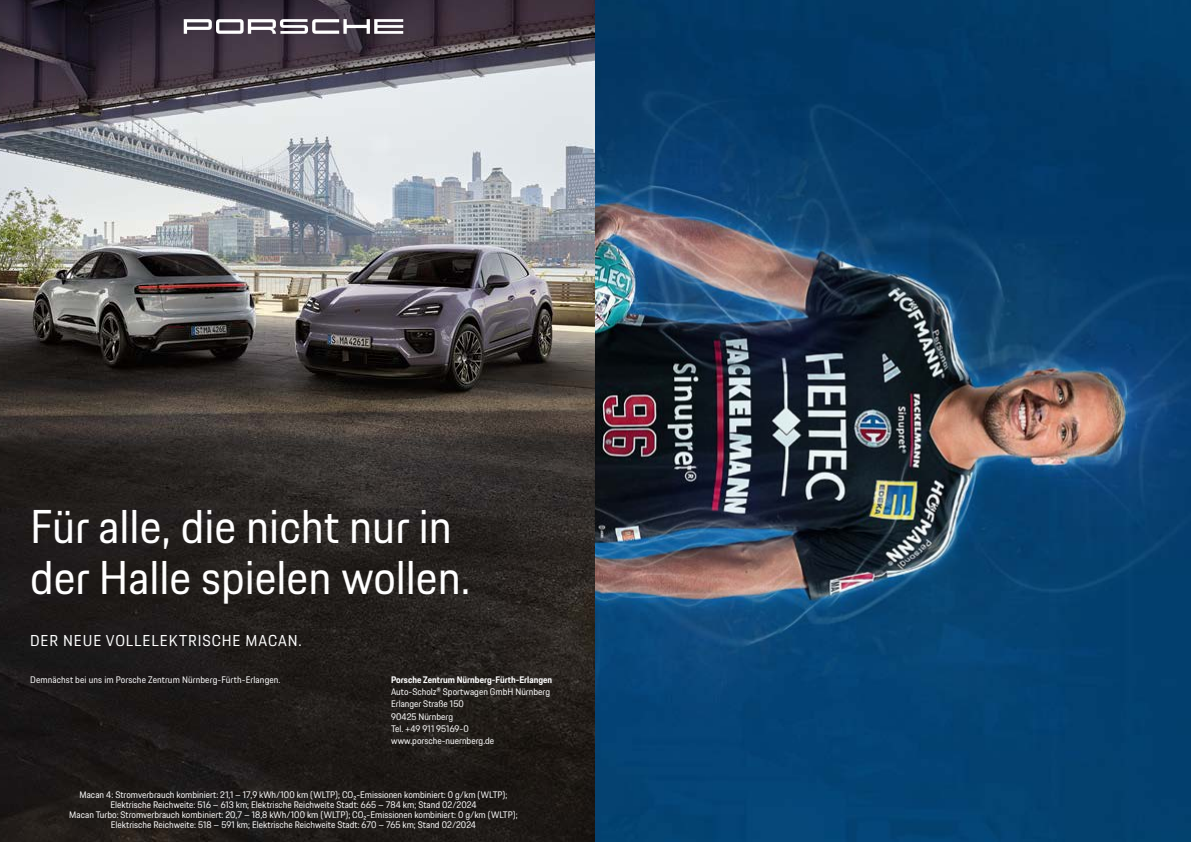
<style>
.page{position:relative;width:1191px;height:842px;background:#fff}
.page>*{position:absolute;margin:0;border:0;box-sizing:border-box;transform-origin:0 0}
.t1{font:46.4px/51.1px "Porsche Next";color:#fff}
.t2{font:15.5px "Porsche Next";letter-spacing:.06em;color:#fff}
.t3{font:9.3px/12.4px "Porsche Next";color:#fff}
.t4{font:700 9.3px "Porsche Next";color:#fff}
</style>
<div class="page">
<img style="left:0;top:0;width:1191px;height:842px">
<svg style="left:184px;top:19px;width:219px;height:15px"></svg>
<h1 class="t1" style="left:30px;top:501px;width:442px">Für alle, die nicht nur in der Halle spielen wollen.</h1>
<h2 class="t2" style="left:30px;top:630px;width:273px">DER NEUE VOLLELEKTRISCHE MACAN.</h2>
<p class="t3" style="left:30px;top:673px;width:252px">Demnächst bei uns im Porsche Zentrum Nürnberg-Fürth-Erlangen.</p>
<p class="t4" style="left:391px;top:673px;width:163px">Porsche Zentrum Nürnberg-Fürth-Erlangen</p>
<p class="t3" style="left:391px;top:685px;width:161px">Auto-Scholz® Sportwagen GmbH Nürnberg<br>Erlanger Straße 150<br>90425 Nürnberg<br>Tel. +49 911 95169-0 www.porsche-nuernberg.de</p>
<p class="t3" style="left:69px;top:789px;width:450px;line-height:10.2px;text-align:center">Macan 4: Stromverbrauch kombiniert: 21,1 – 17,9 kWh/100 km (WLTP); CO₂-Emissionen kombiniert: 0 g/km (WLTP); Elektrische Reichweite: 516 – 613 km; Elektrische Reichweite Stadt: 665 – 784 km; Stand 02/2024<br>Macan Turbo: Stromverbrauch kombiniert: 20,7 – 18,8 kWh/100 km (WLTP); CO₂-Emissionen kombiniert: 0 g/km (WLTP); Elektrische Reichweite: 518 – 591 km; Elektrische Reichweite Stadt: 670 – 765 km; Stand 02/2024</p>
</div>
